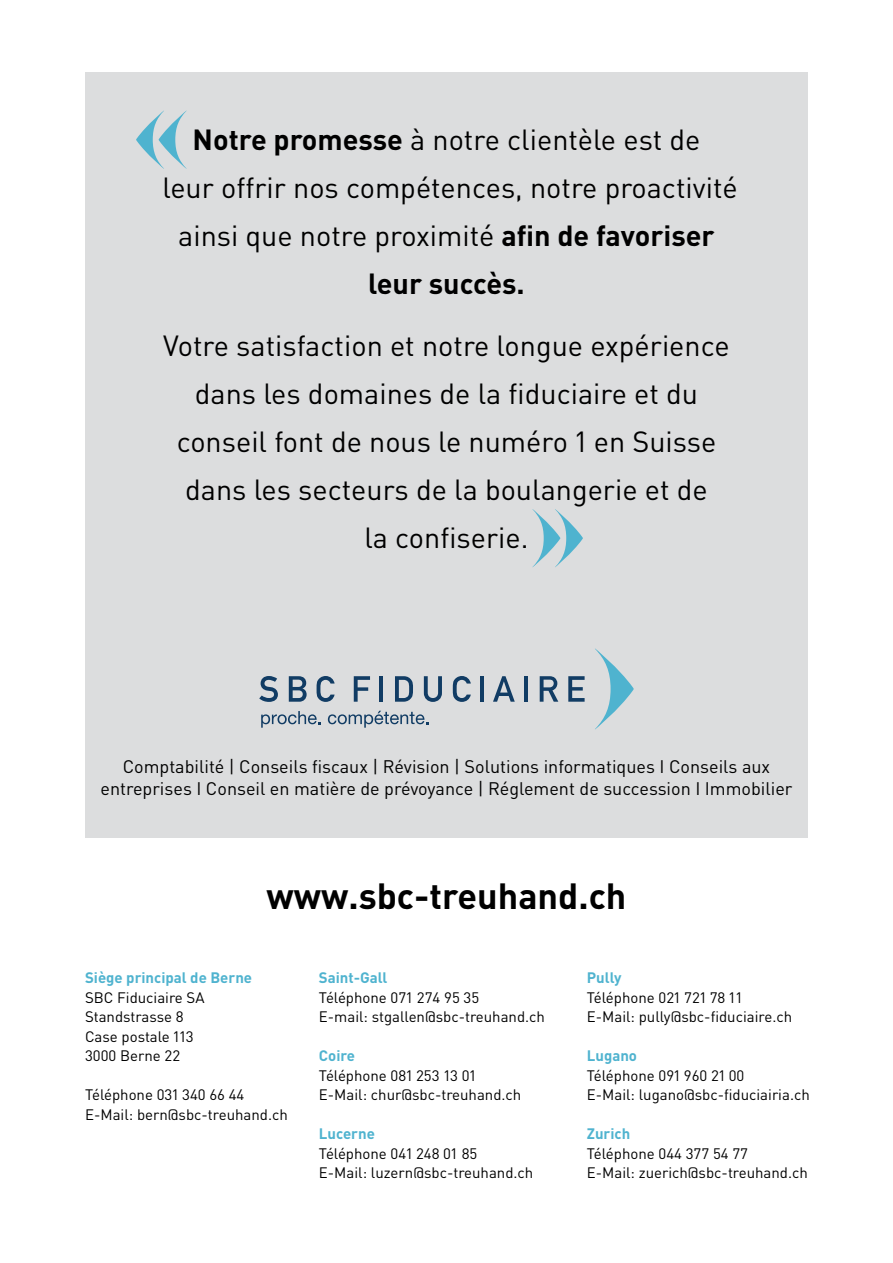
<style>
.page{position:relative;width:893px;height:1263px;background:#fff}
.page>*{position:absolute;margin:0;border:0;box-sizing:border-box;transform-origin:0 0}
.t1{font:700 36px "DINOT";color:#000}
.t2{font:28.8px/48px "DINOT";color:#000;text-align:center}
.t3{font:18px/21.6px "DINOT";color:#000;text-align:center}
.t4{font:15px/19.5px "DINOT";color:#000}
.t5{font:700 15px "DINOT";color:#4fb3cf}
.s1{font-weight:700}
</style>
<div class="page">
<div style="left:85px;top:72px;width:723px;height:766px;background:#dcddde"></div>
<svg style="left:595px;top:648px;width:39px;height:81px"></svg>
<svg style="left:259px;top:676px;width:19px;height:26px"></svg>
<svg style="left:289px;top:676px;width:18px;height:26px"></svg>
<svg style="left:317px;top:676px;width:18px;height:26px"></svg>
<svg style="left:354px;top:676px;width:16px;height:26px"></svg>
<hr style="left:379px;top:676px;width:4px;height:26px;background:#113c64">
<svg style="left:395px;top:676px;width:18px;height:26px"></svg>
<svg style="left:424px;top:676px;width:18px;height:26px"></svg>
<svg style="left:453px;top:676px;width:18px;height:26px"></svg>
<hr style="left:480px;top:676px;width:4px;height:26px;background:#113c64">
<svg style="left:493px;top:676px;width:22px;height:26px"></svg>
<hr style="left:524px;top:676px;width:3px;height:26px;background:#113c64">
<svg style="left:540px;top:676px;width:18px;height:26px"></svg>
<svg style="left:568px;top:676px;width:17px;height:26px"></svg>
<svg style="left:261px;top:711px;width:60px;height:17px"></svg>
<svg style="left:328px;top:711px;width:100px;height:17px"></svg>
<svg style="left:532px;top:509px;width:51px;height:58px"></svg>
<svg style="left:136px;top:110px;width:51px;height:59px"></svg>
<h2 class="t2" style="left:162px;top:114px;width:577px"><span class="s1">Notre promesse</span> à notre clientèle est de<br>leur offrir nos compétences, notre proactivité ainsi que notre proximité <span class="s1">afin de favoriser leur succès.</span></h2>
<h2 class="t2" style="left:163px;top:320px;width:568px">Votre satisfaction et notre longue expérience dans les domaines de la fiduciaire et du conseil font de nous le numéro 1 en Suisse dans les secteurs de la boulangerie et de<br>la confiserie.</h2>
<p class="t3" style="left:100px;top:755px;width:694px">Comptabilité | Conseils fiscaux | Révision | Solutions informatiques I Conseils aux entreprises I Conseil en matière de prévoyance | Réglement de succession I Immobilier</p>
<h1 class="t1" style="left:267px;top:871px;width:361px">www.sbc-treuhand.ch</h1>
<p class="t5" style="left:85px;top:967px;width:169px">Siège principal de Berne</p>
<p class="t4" style="left:85px;top:987px;width:121px">SBC Fiduciaire SA<br>Standstrasse 8<br>Case postale 113<br>3000 Berne 22</p>
<p class="t4" style="left:85px;top:1084px;width:204px">Téléphone 031 340 66 44<br>E-Mail: bern@sbc-treuhand.ch</p>
<p class="t5" style="left:319px;top:967px;width:70px">Saint-Gall</p>
<p class="t4" style="left:319px;top:987px;width:228px">Téléphone 071 274 95 35<br>E-mail: stgallen@sbc-treuhand.ch</p>
<p class="t5" style="left:319px;top:1045px;width:38px">Coire</p>
<p class="t4" style="left:319px;top:1065px;width:204px">Téléphone 081 253 13 01<br>E-Mail: chur@sbc-treuhand.ch</p>
<p class="t5" style="left:319px;top:1123px;width:58px">Lucerne</p>
<p class="t4" style="left:319px;top:1143px;width:216px">Téléphone 041 248 01 85<br>E-Mail: luzern@sbc-treuhand.ch</p>
<p class="t5" style="left:587px;top:967px;width:36px">Pully</p>
<p class="t4" style="left:587px;top:987px;width:207px">Téléphone 021 721 78 11<br>E-Mail: pully@sbc-fiduciaire.ch</p>
<p class="t5" style="left:587px;top:1045px;width:52px">Lugano</p>
<p class="t4" style="left:587px;top:1065px;width:225px">Téléphone 091 960 21 00<br>E-Mail: lugano@sbc-fiduciairia.ch</p>
<p class="t5" style="left:587px;top:1123px;width:45px">Zurich</p>
<p class="t4" style="left:587px;top:1143px;width:223px">Téléphone 044 377 54 77<br>E-Mail: zuerich@sbc-treuhand.ch</p>
</div>
